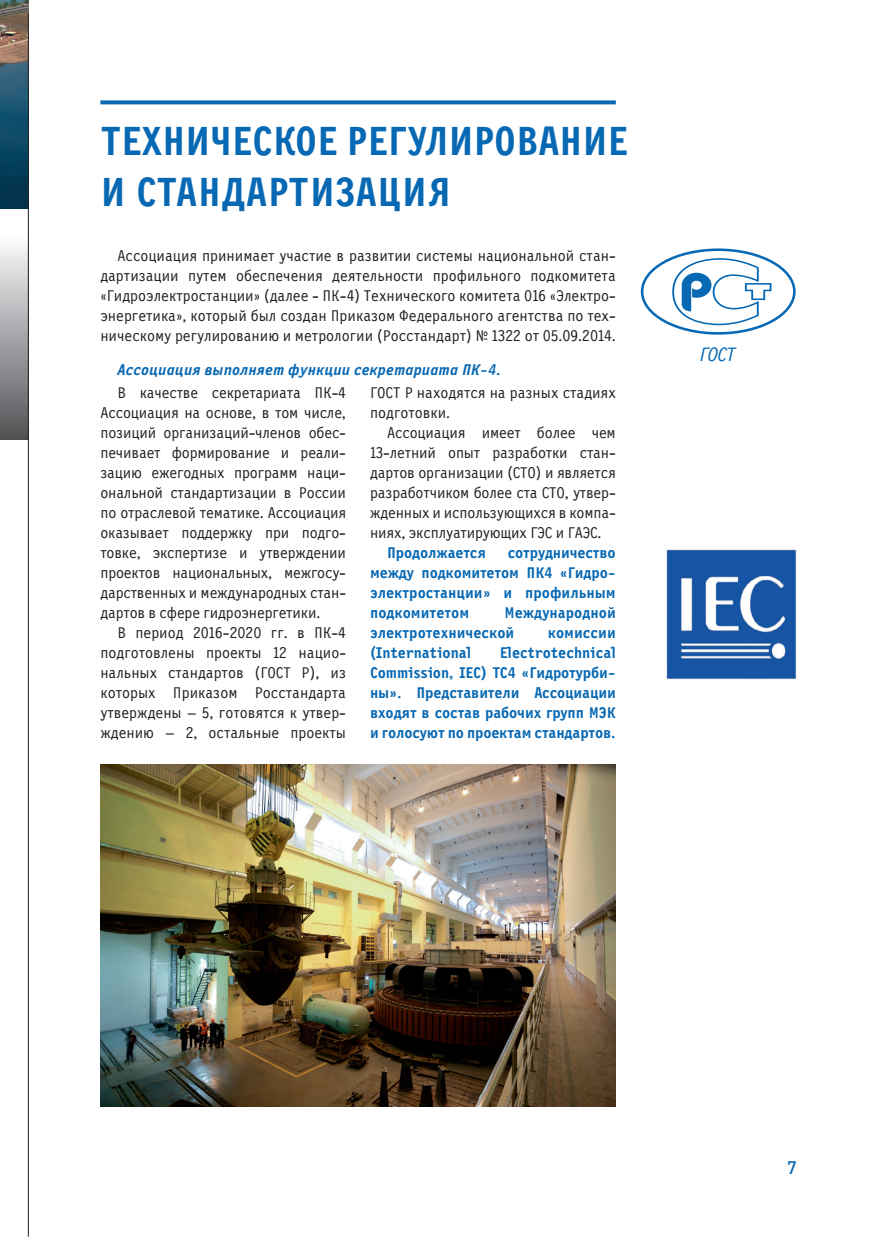
<style>
.page{position:relative;width:896px;height:1248px;background:#fff}
.page>*{position:absolute;margin:0;border:0;box-sizing:border-box;transform-origin:0 0}
.t1{font:700 42px "New Letter Gothic";letter-spacing:-.01em;color:#0768b3}
.t2{font:italic 20px "New Letter Gothic";color:#0768b3}
.t3{font:500 18px "DIN Pro";color:#0768b3}
.t4{font:16px/20px "New Letter Gothic";color:#231f20;text-align:justify}
.t5{font:700 16px/20px "New Letter Gothic";color:#0768b3;text-align:justify}
.t6{font:italic 700 16px "New Letter Gothic";color:#0768b3}
</style>
<div class="page">
<img style="left:0;top:0;width:28px;height:210px">
<div style="left:0;top:210px;width:28px;height:229px;background:linear-gradient(to bottom,#fff,#525357)"></div>
<svg style="left:100px;top:100px;width:516px;height:4px;background:#2077ba"></svg>
<img style="left:100px;top:764px;width:516px;height:342px">
<img style="left:666px;top:549px;width:131px;height:131px">
<svg style="left:672px;top:258px;width:99px;height:67px"></svg>
<div style="left:641px;top:248px;width:154px;height:86px;border:3px solid #0768b3;border-radius:50%"></div>
<hr style="left:28px;top:13px;width:1px;height:1223px;background:#231f20">
<h1 class="t1" style="left:101px;top:117px;width:395px">Техническое регулирова</h1>
<h1 class="t1" style="left:559px;top:117px;width:70px">ние</h1>
<h1 class="t1" style="left:101px;top:168px;width:347px">и стандартизация</h1>
<p class="t4" style="left:100px;top:246px;width:517px;text-indent:17px">Ассоциация принимает участие в развитии системы национальной стан&shy;дартизации путем обеспечения деятельности профильного подкомитета «Гидроэлектростанции» (далее - ПК-4) Технического комитета 016 «Электро&shy;энергетика», который был создан Приказом Федерального агентства по тех&shy;ническому регулированию и метрологии (Росстандарт) № 1322 от 05.09.2014.</p>
<p class="t6" style="left:117px;top:360px;width:385px">Ассоциация выполняет функции секретариата ПК-4.</p>
<p class="t4" style="left:100px;top:383px;width:247px;text-indent:17px">В качестве секретариата ПК-4<br>Ассоциация на основе, в том числе, позиций организаций-членов обес&shy;печивает формирование и реали&shy;зацию ежегодных программ наци&shy;ональной стандартизации в России по отраслевой тематике. Ассоциация оказывает поддержку при подго&shy;товке, экспертизе и утверждении проектов национальных, межгосу&shy;дарственных и международных стан&shy;дартов в сфере гидроэнергетики.</p>
<p class="t4" style="left:100px;top:623px;width:247px;text-indent:17px">В период 2016-2020 гг. в ПК-4 подготовлены проекты 12 нацио&shy;нальных стандартов (ГОСТ Р), из которых Приказом Росстандарта утверждены – 5, готовятся к утвер&shy;ждению – 2, остальные проекты</p>
<p class="t4" style="left:370px;top:383px;width:247px">ГОСТ Р находятся на разных стадиях подготовки.</p>
<p class="t4" style="left:370px;top:423px;width:247px;text-indent:17px">Ассоциация имеет более чем 13-летний опыт разработки стан&shy;дартов организации (СТО) и является разработчиком более ста СТО, утвер&shy;жденных и использующихся в компа&shy;ниях, эксплуатирующих ГЭС и ГАЭС.</p>
<p class="t5" style="left:387px;top:543px;width:100px">Продолжается</p>
<p class="t5" style="left:370px;top:543px;width:247px;text-indent:138px">сотрудничество между подкомитетом ПК4 «Гидро&shy;электростанции» и профильным подкомитетом</p>
<p class="t5" style="left:370px;top:603px;width:247px;text-indent:134px">Международной электротехнической</p>
<p class="t5" style="left:548px;top:623px;width:69px">комиссии</p>
<p class="t5" style="left:370px;top:643px;width:103px">(International</p>
<p class="t5" style="left:370px;top:643px;width:247px;text-indent:130px">Electrotechnical Commission, IEC) TC4 «Гидротурби&shy;ны». Представители Ассоциации входят в состав рабочих групп МЭК и голосуют по проектам стандартов.</p>
<p class="t2" style="left:700px;top:343px;width:37px">ГОСТ</p>
<p class="t3" style="left:787px;top:1154px;width:11px">7</p>
</div>
